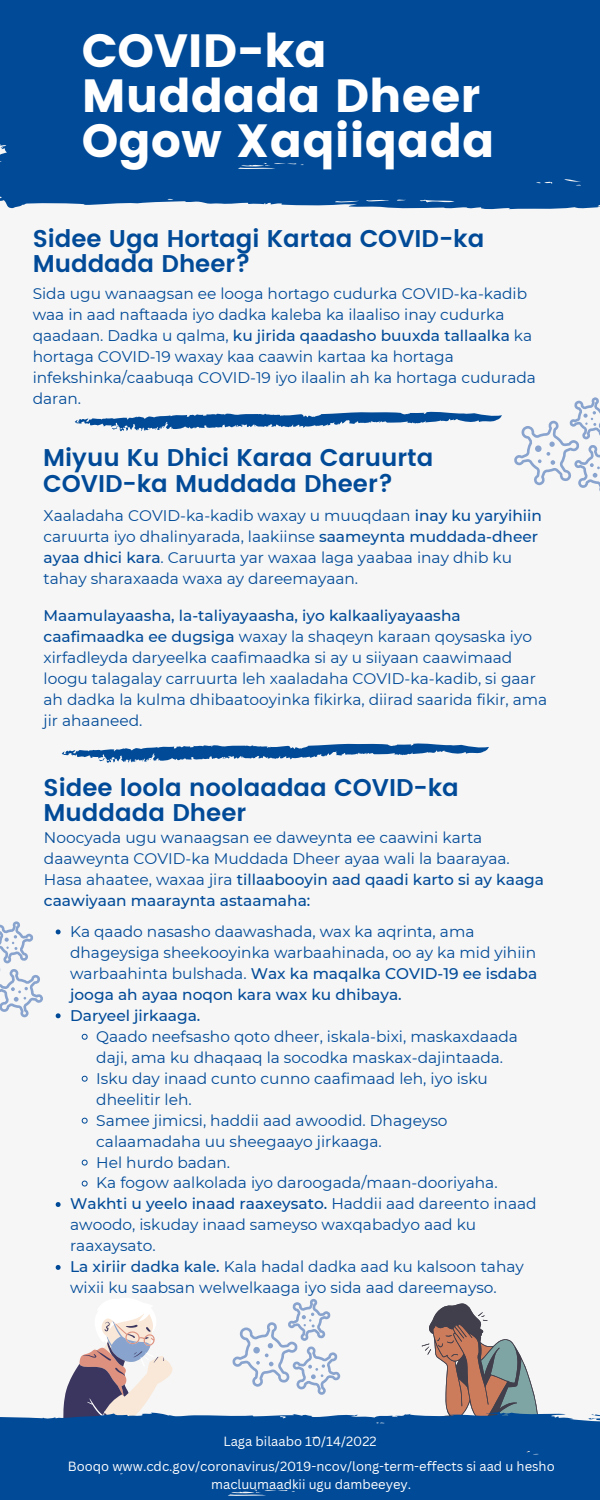
<style>
.page{position:relative;width:600px;height:1500px;background:#f6f6f6}
.page>*{position:absolute;margin:0;border:0;box-sizing:border-box;transform-origin:0 0}
.t1{font:46.5px/45px "Poppins";color:#fff}
.t2{font:600 24.2px/25.5px "Poppins";color:#004a98}
.t3{font:15.4px/21px "Montserrat";color:#004a98}
.t4{font:500 15.4px "Montserrat";color:#004a98}
.t5{font:13px/25px "Canva Sans";color:#fff}
.s1{font-weight:500}
.s2{font-weight:400}
</style>
<div class="page">
<svg style="left:75px;top:411px;width:427px;height:20px"></svg>
<svg style="left:0;top:143px;width:600px;height:67px;background:#12579f"></svg>
<div style="left:0;top:0;width:600px;height:143px;background:#004a98"></div>
<svg style="left:62px;top:743px;width:427px;height:20px"></svg>
<svg style="left:422px;top:1303px;width:116px;height:108px"></svg>
<svg style="left:63px;top:1314px;width:110px;height:97px"></svg>
<div style="left:0;top:1411px;width:600px;height:89px;background:#004a98"></div>
<svg style="left:56px;top:929px;width:5px;height:5px"></svg>
<svg style="left:56px;top:1013px;width:5px;height:5px"></svg>
<svg style="left:81px;top:1034px;width:7px;height:6px"></svg>
<svg style="left:81px;top:1076px;width:7px;height:6px"></svg>
<svg style="left:81px;top:1117px;width:7px;height:7px"></svg>
<svg style="left:81px;top:1159px;width:7px;height:7px"></svg>
<svg style="left:81px;top:1180px;width:7px;height:7px"></svg>
<svg style="left:56px;top:1202px;width:5px;height:5px"></svg>
<svg style="left:56px;top:1265px;width:5px;height:5px"></svg>
<svg style="left:514px;top:397px;width:86px;height:94px"></svg>
<svg style="left:0;top:921px;width:43px;height:96px"></svg>
<svg style="left:232px;top:1299px;width:108px;height:96px"></svg>
<h1 class="t1" style="left:82px;top:29px;width:414px">COVID-ka<br>Muddada Dheer<br>Ogow Xaqiiqada</h1>
<h2 class="t2" style="left:33px;top:226px;width:453px">Sidee Uga Hortagi Kartaa COVID-ka<br>Muddada Dheer?</h2>
<p class="t3" style="left:33px;top:283px;width:505px">Sida ugu wanaagsan ee looga hortago cudurka COVID-ka-kadib waa in aad naftaada iyo dadka kaleba ka ilaaliso inay cudurka qaadaan. Dadka u qalma, <span class="s1">ku jirida qaadasho buuxda tallaalka</span> ka hortaga COVID-19 waxay kaa caawin kartaa ka hortaga infekshinka/caabuqa COVID-19 iyo ilaalin ah ka hortaga cudurada daran.</p>
<h2 class="t2" style="left:43px;top:445px;width:392px">Miyuu Ku Dhici Karaa Caruurta<br>COVID-ka Muddada Dheer?</h2>
<p class="t3" style="left:44px;top:505px;width:500px">Xaaladaha COVID-ka-kadib waxay u muuqdaan <span class="s1">inay ku yaryihiin </span>caruurta iyo dhalinyarada, laakiinse <span class="s1">saameynta muddada-dheer ayaa dhici kara</span>. Caruurta yar waxaa laga yaabaa inay dhib ku tahay sharaxaada waxa ay dareemayaan.</p>
<p class="t3" style="left:44px;top:605px;width:505px"><span class="s1">Maamulayaasha, la-taliyayaasha, iyo kalkaaliyayaasha caafimaadka ee dugsiga</span> waxay la shaqeyn karaan qoysaska iyo xirfadleyda daryeelka caafimaadka si ay u siiyaan caawimaad loogu talagalay carruurta leh xaaladaha COVID-ka-kadib, si gaar ah dadka la kulma dhibaatooyinka fikirka, diirad saarida fikir, ama jir ahaaneed.</p>
<h2 class="t2" style="left:44px;top:774px;width:417px">Sidee loola noolaadaa COVID-ka<br>Muddada Dheer</h2>
<p class="t3" style="left:44px;top:827px;width:502px">Noocyada ugu wanaagsan ee daweynta ee caawini karta daaweynta COVID-ka Muddada Dheer ayaa wali la baarayaa.<br>Hasa ahaatee, waxaa jira <span class="s1">tillaabooyin aad qaadi karto si ay kaaga caawiyaan maaraynta astaamaha:</span></p>
<p class="t3" style="left:70px;top:921px;width:469px">Ka qaado nasasho daawashada, wax ka aqrinta, ama dhageysiga sheekooyinka warbaahinada, oo ay ka mid yihiin warbaahinta bulshada. <span class="s1">Wax ka maqalka COVID-19 ee isdaba jooga ah ayaa noqon kara wax ku dhibaya.<br>Daryeel jirkaaga.</span></p>
<p class="t3" style="left:96px;top:1026px;width:423px">Qaado neefsasho qoto dheer, iskala-bixi, maskaxdaada</p>
<p class="t3" style="left:96px;top:1047px;width:408px">daji, ama ku dhaqaaq la socodka maskax-dajintaada.</p>
<p class="t3" style="left:96px;top:1068px;width:393px">Isku day inaad cunto cunno caafimaad leh, iyo isku</p>
<p class="t3" style="left:96px;top:1089px;width:97px">dheelitir leh.</p>
<p class="t3" style="left:96px;top:1110px;width:353px">Samee jimicsi, haddii aad awoodid. Dhageyso</p>
<p class="t3" style="left:96px;top:1131px;width:287px">calaamadaha uu sheegaayo jirkaaga.</p>
<p class="t3" style="left:96px;top:1152px;width:135px">Hel hurdo badan.</p>
<p class="t3" style="left:96px;top:1172px;width:403px">Ka fogow aalkolada iyo daroogada/maan-dooriyaha.</p>
<p class="t4" style="left:70px;top:1195px;width:468px">Wakhti u yeelo inaad raaxeysato. <span class="s2">Haddii aad dareento inaad</span></p>
<p class="t3" style="left:70px;top:1214px;width:408px">awoodo, iskuday inaad sameyso waxqabadyo aad ku</p>
<p class="t3" style="left:70px;top:1235px;width:87px">raaxaysato.</p>
<p class="t3" style="left:70px;top:1256px;width:455px"><span class="s1">La xiriir dadka kale.</span> Kala hadal dadka aad ku kalsoon tahay</p>
<p class="t3" style="left:70px;top:1277px;width:428px">wixii ku saabsan welwelkaaga iyo sida aad dareemayso.</p>
<p class="t5" style="left:68px;top:1428px;width:488px;text-indent:156px">Laga bilaabo 10/14/2022<br>Booqo www.cdc.gov/coronavirus/2019-ncov/long-term-effects si aad u hesho</p>
<p class="t5" style="left:211px;top:1471px;width:202px">macluumaadkii ugu dambeeyey.</p>
</div>
